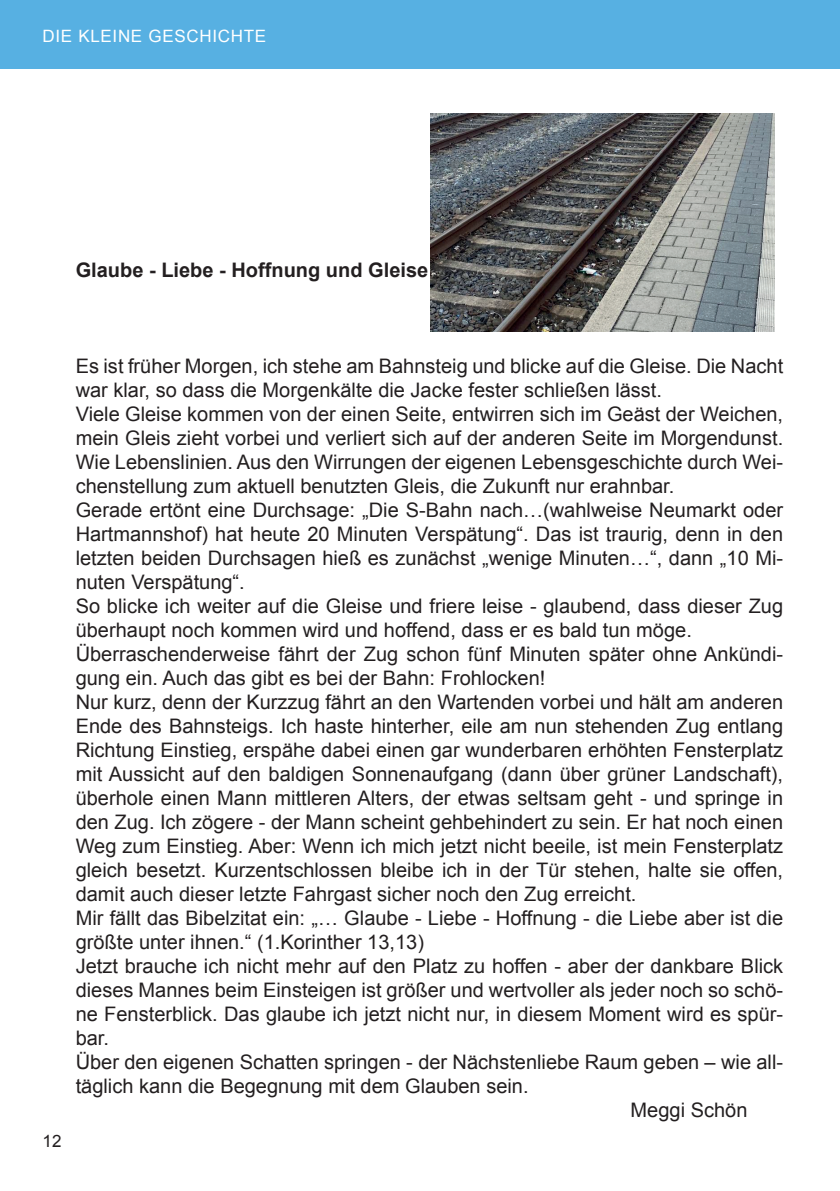
<style>
.page{position:relative;width:840px;height:1191px;background:#fff}
.page>*{position:absolute;margin:0;border:0;box-sizing:border-box;transform-origin:0 0}
.t1{font:20px "Arial";color:#231f20}
.t2{font:700 20px "Arial";color:#231f20}
.t3{font:17px "Arial";letter-spacing:.04em;color:#fff}
.t4{font:17px "Arial";color:#231f20}
</style>
<div class="page">
<div style="left:0;top:0;width:839px;height:68px;background:#57b0e2"></div>
<img style="left:430px;top:113px;width:344px;height:219px">
<p class="t3" style="left:43px;top:25px;width:225px">DIE KLEINE GESCHICHTE</p>
<p class="t2" style="left:76px;top:257px;width:354px">Glaube - Liebe - Hoffnung und Gleise</p>
<p class="t4" style="left:43px;top:1129px;width:20px">12</p>
<p class="t1" style="left:76px;top:353px;width:708px">Es ist früher Morgen, ich stehe am Bahnsteig und blicke auf die Gleise. Die Nacht</p>
<p class="t1" style="left:76px;top:377px;width:587px">war klar, so dass die Morgenkälte die Jacke fester schließen lässt.</p>
<p class="t1" style="left:76px;top:401px;width:708px">Viele Gleise kommen von der einen Seite, entwirren sich im Geäst der Weichen,</p>
<p class="t1" style="left:76px;top:425px;width:708px">mein Gleis zieht vorbei und verliert sich auf der anderen Seite im Morgendunst.</p>
<p class="t1" style="left:76px;top:449px;width:708px">Wie Lebenslinien. Aus den Wirrungen der eigenen Lebensgeschichte durch Wei-</p>
<p class="t1" style="left:76px;top:473px;width:600px">chenstellung zum aktuell benutzten Gleis, die Zukunft nur erahnbar.</p>
<p class="t1" style="left:76px;top:497px;width:708px">Gerade ertönt eine Durchsage: „Die S-Bahn nach…(wahlweise Neumarkt oder</p>
<p class="t1" style="left:76px;top:521px;width:708px">Hartmannshof) hat heute 20 Minuten Verspätung“. Das ist traurig, denn in den</p>
<p class="t1" style="left:76px;top:545px;width:708px">letzten beiden Durchsagen hieß es zunächst „wenige Minuten…“, dann „10 Mi-</p>
<p class="t1" style="left:76px;top:569px;width:171px">nuten Verspätung“.</p>
<p class="t1" style="left:76px;top:593px;width:708px">So blicke ich weiter auf die Gleise und friere leise - glaubend, dass dieser Zug</p>
<p class="t1" style="left:76px;top:617px;width:617px">überhaupt noch kommen wird und hoffend, dass er es bald tun möge.</p>
<p class="t1" style="left:76px;top:641px;width:708px">Überraschenderweise fährt der Zug schon fünf Minuten später ohne Ankündi-</p>
<p class="t1" style="left:76px;top:665px;width:471px">gung ein. Auch das gibt es bei der Bahn: Frohlocken!</p>
<p class="t1" style="left:76px;top:689px;width:708px">Nur kurz, denn der Kurzzug fährt an den Wartenden vorbei und hält am anderen</p>
<p class="t1" style="left:76px;top:713px;width:708px">Ende des Bahnsteigs. Ich haste hinterher, eile am nun stehenden Zug entlang</p>
<p class="t1" style="left:76px;top:737px;width:708px">Richtung Einstieg, erspähe dabei einen gar wunderbaren erhöhten Fensterplatz</p>
<p class="t1" style="left:76px;top:761px;width:708px">mit Aussicht auf den baldigen Sonnenaufgang (dann über grüner Landschaft),</p>
<p class="t1" style="left:76px;top:785px;width:708px">überhole einen Mann mittleren Alters, der etwas seltsam geht - und springe in</p>
<p class="t1" style="left:76px;top:809px;width:708px">den Zug. Ich zögere - der Mann scheint gehbehindert zu sein. Er hat noch einen</p>
<p class="t1" style="left:76px;top:833px;width:708px">Weg zum Einstieg. Aber: Wenn ich mich jetzt nicht beeile, ist mein Fensterplatz</p>
<p class="t1" style="left:76px;top:857px;width:708px">gleich besetzt. Kurzentschlossen bleibe ich in der Tür stehen, halte sie offen,</p>
<p class="t1" style="left:76px;top:881px;width:562px">damit auch dieser letzte Fahrgast sicher noch den Zug erreicht.</p>
<p class="t1" style="left:76px;top:905px;width:708px">Mir fällt das Bibelzitat ein: „… Glaube - Liebe - Hoffnung - die Liebe aber ist die</p>
<p class="t1" style="left:76px;top:929px;width:349px">größte unter ihnen.“ (1.Korinther 13,13)</p>
<p class="t1" style="left:76px;top:953px;width:708px">Jetzt brauche ich nicht mehr auf den Platz zu hoffen - aber der dankbare Blick</p>
<p class="t1" style="left:76px;top:977px;width:708px">dieses Mannes beim Einsteigen ist größer und wertvoller als jeder noch so schö-</p>
<p class="t1" style="left:76px;top:1001px;width:708px">ne Fensterblick. Das glaube ich jetzt nicht nur, in diesem Moment wird es spür-</p>
<p class="t1" style="left:76px;top:1025px;width:35px">bar.</p>
<p class="t1" style="left:76px;top:1049px;width:708px">Über den eigenen Schatten springen - der Nächstenliebe Raum geben – wie all-</p>
<p class="t1" style="left:76px;top:1073px;width:454px">täglich kann die Begegnung mit dem Glauben sein.</p>
<p class="t1" style="left:630px;top:1097px;width:118px">Meggi Schön</p>
</div>
